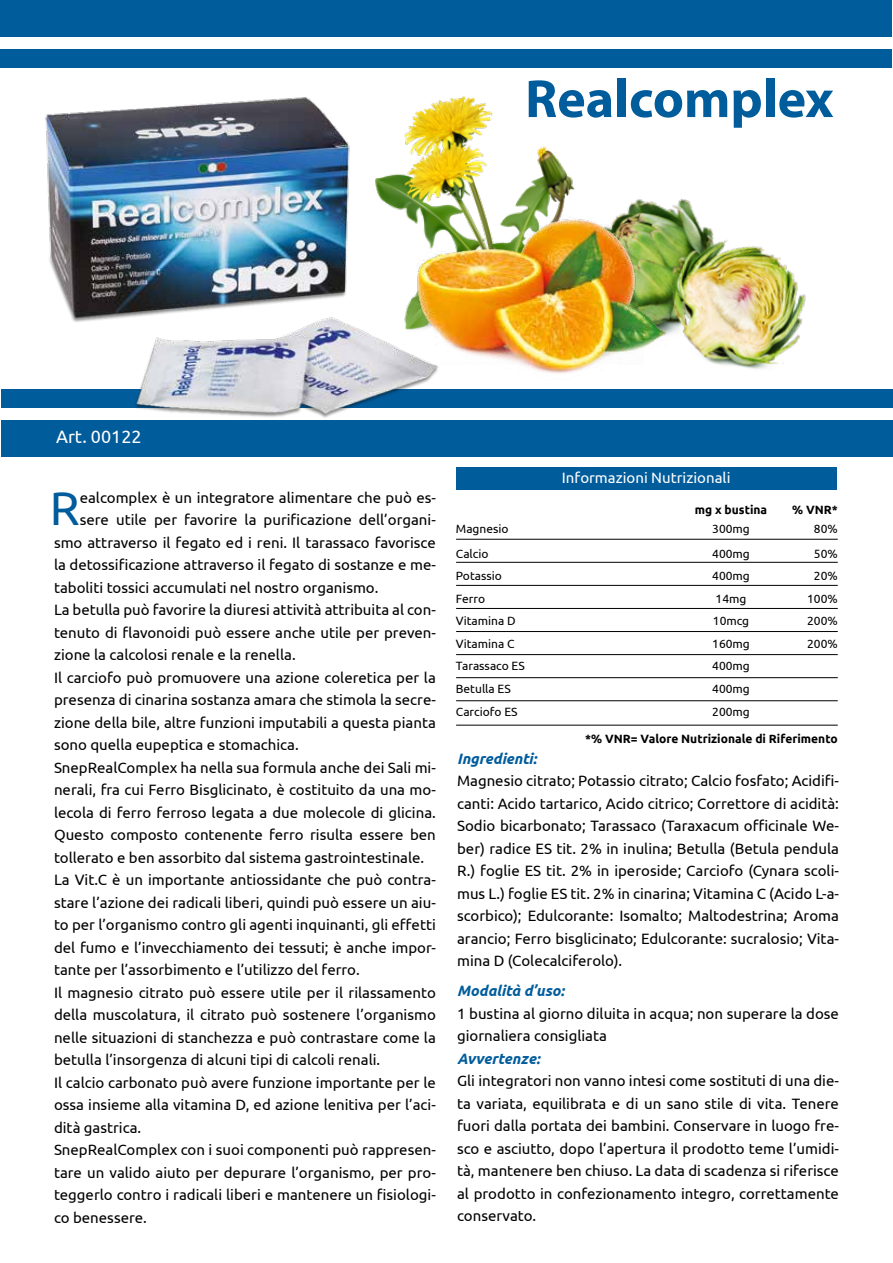
<style>
.page{position:relative;width:893px;height:1263px;background:#fff}
.page>*{position:absolute;margin:0;border:0;box-sizing:border-box;transform-origin:0 0}
.t1{font:700 54px "Myriad Pro";color:#015c9c}
.t2{font:47.4px "Ubuntu";color:#015c9c}
.t3{font:18px "Ubuntu";color:#fff}
.t4{font:15px/22.5px "Ubuntu";color:#000;text-align:justify}
.t5{font:italic 700 15px "Ubuntu";color:#015c9c}
.t6{font:15px "Ubuntu";color:#fff}
.t7{font:12px/22.6px "Ubuntu";color:#000}
.t8{font:700 12px "Ubuntu";color:#000}
</style>
<div class="page">
<img style="left:460px;top:96px;width:106px;height:102px">
<div style="left:1px;top:420px;width:891px;height:36px;background:#015c9c"></div>
<div style="left:0;top:0;width:891px;height:37px;background:#015c9c"></div>
<div style="left:1px;top:389px;width:891px;height:18px;background:#015c9c"></div>
<div style="left:0;top:49px;width:891px;height:18px;background:#015c9c"></div>
<div style="left:456px;top:467px;width:380px;height:23px;background:#015c9c"></div>
<hr style="left:456px;top:539px;width:382px;height:1px;background:#000">
<hr style="left:456px;top:562px;width:382px;height:1px;background:#000">
<hr style="left:456px;top:585px;width:382px;height:1px;background:#000">
<hr style="left:456px;top:608px;width:382px;height:1px;background:#000">
<hr style="left:456px;top:631px;width:382px;height:1px;background:#000">
<hr style="left:456px;top:654px;width:382px;height:1px;background:#000">
<hr style="left:456px;top:677px;width:382px;height:1px;background:#000">
<hr style="left:456px;top:700px;width:382px;height:1px;background:#000">
<hr style="left:456px;top:725px;width:382px;height:1px;background:#000">
<img style="left:30px;top:67px;width:430px;height:351px">
<img style="left:543px;top:171px;width:310px;height:237px">
<img style="left:399px;top:198px;width:286px;height:191px">
<h1 class="t1" style="left:525px;top:69px;width:310px">Realcomplex</h1>
<p class="t3" style="left:56px;top:426px;width:87px">Art. 00122</p>
<h2 class="t2" style="left:50px;top:480px;width:31px">R</h2>
<p class="t4" style="left:80px;top:486px;width:358px">ealcomplex è un integratore alimentare che può es-</p>
<p class="t4" style="left:80px;top:508px;width:358px">sere utile per favorire la purificazione dell’organi-</p>
<p class="t4" style="left:54px;top:531px;width:383px">smo attraverso il fegato ed i reni. Il tarassaco favorisce</p>
<p class="t4" style="left:54px;top:553px;width:383px">la detossificazione attraverso il fegato di sostanze e me-</p>
<p class="t4" style="left:54px;top:576px;width:326px">taboliti tossici accumulati nel nostro organismo.</p>
<p class="t4" style="left:54px;top:598px;width:383px">La betulla può favorire la diuresi attività attribuita al con-</p>
<p class="t4" style="left:54px;top:621px;width:383px">tenuto di flavonoidi può essere anche utile per preven-</p>
<p class="t4" style="left:54px;top:643px;width:243px">zione la calcolosi renale e la renella.</p>
<p class="t4" style="left:54px;top:666px;width:383px">Il carciofo può promuovere una azione coleretica per la</p>
<p class="t4" style="left:54px;top:688px;width:383px">presenza di cinarina sostanza amara che stimola la secre-</p>
<p class="t4" style="left:54px;top:711px;width:383px">zione della bile, altre funzioni imputabili a questa pianta</p>
<p class="t4" style="left:54px;top:733px;width:246px">sono quella eupeptica e stomachica.</p>
<p class="t4" style="left:54px;top:756px;width:383px">SnepRealComplex ha nella sua formula anche dei Sali mi-</p>
<p class="t4" style="left:54px;top:778px;width:383px">nerali, fra cui Ferro Bisglicinato, è costituito da una mo-</p>
<p class="t4" style="left:54px;top:801px;width:383px">lecola di ferro ferroso legata a due molecole di glicina.</p>
<p class="t4" style="left:54px;top:823px;width:383px">Questo composto contenente ferro risulta essere ben</p>
<p class="t4" style="left:54px;top:846px;width:372px">tollerato e ben assorbito dal sistema gastrointestinale.</p>
<p class="t4" style="left:54px;top:868px;width:383px">La Vit.C è un importante antiossidante che può contra-</p>
<p class="t4" style="left:54px;top:891px;width:383px">stare l’azione dei radicali liberi, quindi può essere un aiu-</p>
<p class="t4" style="left:54px;top:913px;width:383px">to per l’organismo contro gli agenti inquinanti, gli effetti</p>
<p class="t4" style="left:54px;top:936px;width:383px">del fumo e l’invecchiamento dei tessuti; è anche impor-</p>
<p class="t4" style="left:54px;top:958px;width:307px">tante per l’assorbimento e l’utilizzo del ferro.</p>
<p class="t4" style="left:54px;top:981px;width:383px">Il magnesio citrato può essere utile per il rilassamento</p>
<p class="t4" style="left:54px;top:1003px;width:383px">della muscolatura, il citrato può sostenere l’organismo</p>
<p class="t4" style="left:54px;top:1026px;width:383px">nelle situazioni di stanchezza e può contrastare come la</p>
<p class="t4" style="left:54px;top:1048px;width:328px">betulla l’insorgenza di alcuni tipi di calcoli renali.</p>
<p class="t4" style="left:54px;top:1071px;width:383px">Il calcio carbonato può avere funzione importante per le</p>
<p class="t4" style="left:54px;top:1093px;width:383px">ossa insieme alla vitamina D, ed azione lenitiva per l’aci-</p>
<p class="t4" style="left:54px;top:1116px;width:89px">dità gastrica.</p>
<p class="t4" style="left:54px;top:1138px;width:383px">SnepRealComplex con i suoi componenti può rappresen-</p>
<p class="t4" style="left:54px;top:1161px;width:383px">tare un valido aiuto per depurare l’organismo, per pro-</p>
<p class="t4" style="left:54px;top:1183px;width:383px">teggerlo contro i radicali liberi e mantenere un fisiologi-</p>
<p class="t4" style="left:54px;top:1206px;width:94px">co benessere.</p>
<p class="t6" style="left:562px;top:469px;width:170px">Informazioni Nutrizionali</p>
<p class="t7" style="left:456px;top:516px;width:54px;line-height:24.6px">Magnesio<br>Calcio</p>
<p class="t7" style="left:456px;top:564px;width:70px">Potassio<br>Ferro<br>Vitamina D<br>Vitamina C<br>Tarassaco ES<br>Betulla ES<br>Carciofo ES</p>
<p class="t8" style="left:695px;top:502px;width:74px">mg x bustina</p>
<p class="t8" style="left:792px;top:503px;width:47px">% VNR*</p>
<p class="t7" style="left:712px;top:517px;width:39px">300mg</p>
<p class="t7" style="left:712px;top:542px;width:39px">400mg<br>400mg<br>14mg<br>10mcg<br>160mg<br>400mg<br>400mg<br>200mg</p>
<p class="t7" style="left:814px;top:517px;width:25px">80%</p>
<p class="t7" style="left:807px;top:542px;width:32px;text-align:center">50%<br>20%<br>100%<br>200%<br>200%</p>
<p class="t8" style="left:585px;top:731px;width:254px">*% VNR= Valore Nutrizionale di Riferimento</p>
<p class="t5" style="left:457px;top:749px;width:81px">Ingredienti:</p>
<p class="t4" style="left:457px;top:769px;width:383px">Magnesio citrato; Potassio citrato; Calcio fosfato; Acidifi&shy;canti: Acido tartarico, Acido citrico; Correttore di acidità:<br>Sodio bicarbonato; Tarassaco (Taraxacum officinale We&shy;ber) radice ES tit. 2% in inulina; Betulla (Betula pendula R.) foglie ES tit. 2% in iperoside; Carciofo (Cynara scoli&shy;mus L.) foglie ES tit. 2% in cinarina; Vitamina C (Acido L-a&shy;scorbico); Edulcorante: Isomalto; Maltodestrina; Aroma arancio; Ferro bisglicinato; Edulcorante: sucralosio; Vita&shy;mina D (Colecalciferolo).</p>
<p class="t5" style="left:457px;top:982px;width:109px">Modalità d’uso:</p>
<p class="t4" style="left:457px;top:1001px;width:383px">1 bustina al giorno diluita in acqua; non superare la dose giornaliera consigliata</p>
<p class="t5" style="left:457px;top:1049px;width:84px">Avvertenze:</p>
<p class="t4" style="left:457px;top:1069px;width:383px">Gli integratori non vanno intesi come sostituti di una die&shy;ta variata, equilibrata e di un sano stile di vita. Tenere fuori dalla portata dei bambini. Conservare in luogo fre&shy;sco e asciutto, dopo l’apertura il prodotto teme l’umidi&shy;tà, mantenere ben chiuso. La data di scadenza si riferisce al prodotto in confezionamento integro, correttamente conservato.</p>
</div>
